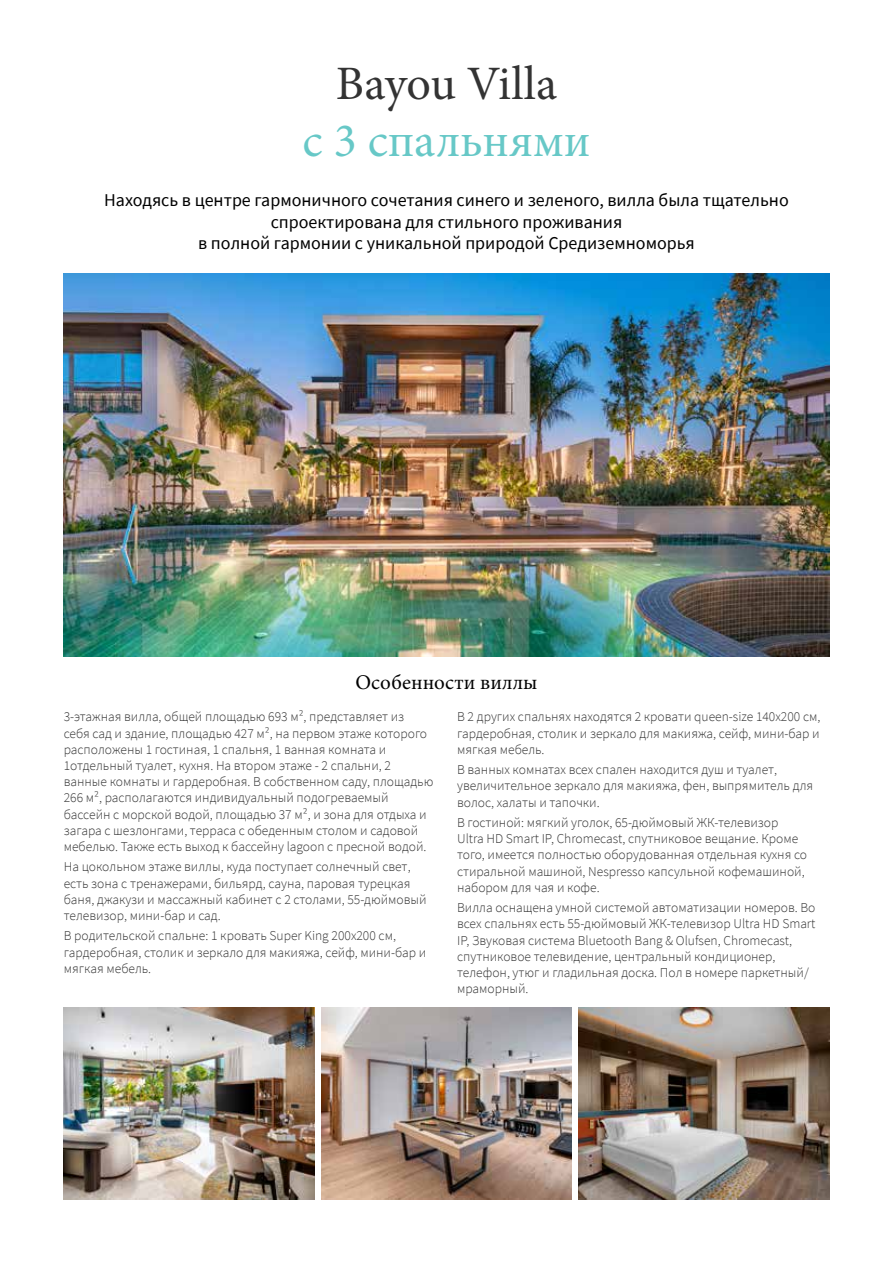
<style>
.page{position:relative;width:893px;height:1263px;background:#fff}
.page>*{position:absolute;margin:0;border:0;box-sizing:border-box;transform-origin:0 0}
.t1{font:48px "Minion Pro";color:#67c8c7}
.t2{font:48px "Minion Pro";color:#333}
.t3{font:21px "Minion Pro";letter-spacing:.005em;color:#000}
.t4{font:18px/21.6px "Source Sans Pro";color:#000;text-align:center}
.t5{font:300 13.5px/16.2px "Source Sans Pro";color:#333}
</style>
<div class="page">
<img style="left:321px;top:1008px;width:251px;height:191px">
<img style="left:64px;top:1008px;width:251px;height:191px">
<img style="left:578px;top:1008px;width:251px;height:191px">
<img style="left:64px;top:274px;width:765px;height:383px">
<h1 class="t2" style="left:336px;top:51px;width:223px">Bayou Villa</h1>
<h1 class="t1" style="left:303px;top:109px;width:289px">с 3 спальнями</h1>
<h3 class="t4" style="left:104px;top:189px;width:686px">Находясь в центре гармоничного сочетания синего и зеленого, вилла была тщательно спроектирована для стильного проживания<br>в полной гармонии с уникальной природой Средиземноморья</h3>
<h2 class="t3" style="left:356px;top:668px;width:183px">Особенности виллы</h2>
<p class="t5" style="left:64px;top:709px;width:371px">3-этажная вилла, общей площадью 693 м², представляет из себя сад и здание, площадью 427 м², на первом этаже которого расположены 1 гостиная, 1 спальня, 1 ванная комната и 1отдельный туалет, кухня. На втором этаже - 2 спальни, 2 ванные комнаты и гардеробная. В собственном саду, площадью 266 м², располагаются индивидуальный подогреваемый бассейн с морской водой, площадью 37 м², и зона для отдыха и загара с шезлонгами, терраса с обеденным столом и садовой мебелью. Также есть выход к бассейну lagoon с пресной водой.</p>
<p class="t5" style="left:64px;top:859px;width:364px">На цокольном этаже виллы, куда поступает солнечный свет, есть зона с тренажерами, бильярд, сауна, паровая турецкая баня, джакузи и массажный кабинет с 2 столами, 55-дюймовый телевизор, мини-бар и сад.</p>
<p class="t5" style="left:64px;top:928px;width:364px">В родительской спальне: 1 кровать Super King 200x200 см, гардеробная, столик и зеркало для макияжа, сейф, мини-бар и мягкая мебель.</p>
<p class="t5" style="left:457px;top:709px;width:365px;text-align:justify">В 2 других спальнях находятся 2 кровати queen-size 140x200 см, гардеробная, столик и зеркало для макияжа, сейф, мини-бар и мягкая мебель.</p>
<p class="t5" style="left:457px;top:762px;width:358px">В ванных комнатах всех спален находится душ и туалет, увеличительное зеркало для макияжа, фен, выпрямитель для волос, халаты и тапочки.</p>
<p class="t5" style="left:457px;top:814px;width:351px">В гостиной: мягкий уголок, 65-дюймовый ЖК-телевизор Ultra HD Smart IP, Chromecast, спутниковое вещание. Кроме того, имеется полностью оборудованная отдельная кухня со стиральной машиной, Nespresso капсульной кофемашиной, набором для чая и кофе.</p>
<p class="t5" style="left:457px;top:900px;width:360px">Вилла оснащена умной системой автоматизации номеров. Во всех спальнях есть 55-дюймовый ЖК-телевизор Ultra HD Smart IP, Звуковая система Bluetooth Bang &amp; Olufsen, Chromecast, спутниковое телевидение, центральный кондиционер, телефон, утюг и гладильная доска. Пол в номере паркетный/ мраморный.</p>
</div>
